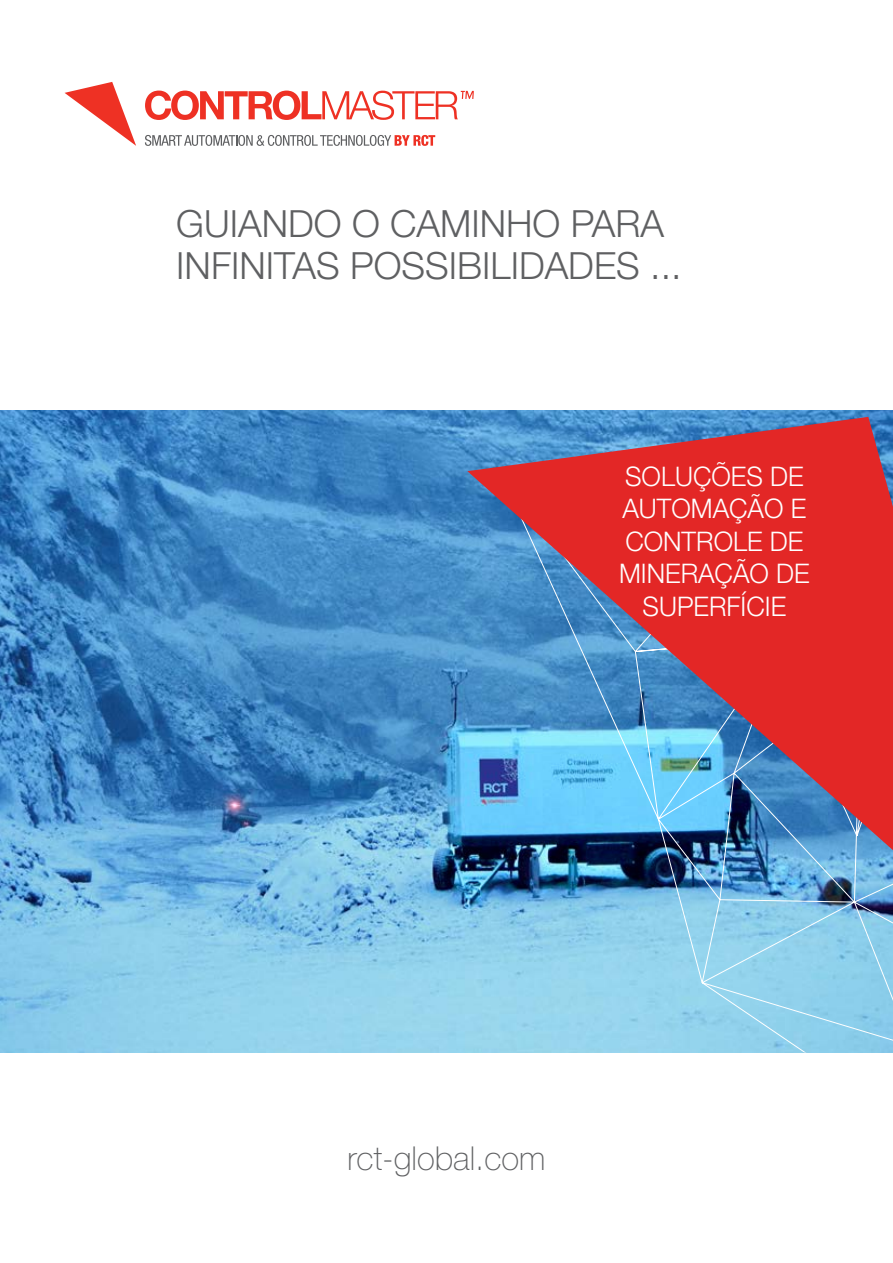
<style>
.page{position:relative;width:893px;height:1263px;background:#fff}
.page>*{position:absolute;margin:0;border:0;box-sizing:border-box;transform-origin:0 0}
.t1{font:300 37.5px/42px "Helvetica Neue LT Std";color:#5f6062}
.t2{font:100 33px "Helvetica Neue LT Std";color:#5f6062}
.t3{font:300 27px/32.4px "Helvetica Neue LT Std";color:#fff;text-align:center}
</style>
<div class="page">
<img style="left:0;top:410px;width:499px;height:642px">
<svg style="left:499px;top:850px;width:394px;height:202px;background:#7ebbda"></svg>
<svg style="left:436px;top:410px;width:457px;height:440px;background:#926480"></svg>
<svg style="left:65px;top:82px;width:71px;height:64px"></svg>
<svg style="left:145px;top:135px;width:290px;height:11px"></svg>
<svg style="left:145px;top:91px;width:329px;height:29px"></svg>
<h1 class="t1" style="left:176px;top:202px;width:507px">GUIANDO O CAMINHO PARA<br>INFINITAS POSSIBILIDADES ...</h1>
<p class="t3" style="left:619px;top:460px;width:192px">SOLUÇÕES DE<br>AUTOMAÇÃO E<br>CONTROLE DE<br>MINERAÇÃO DE<br>SUPERFÍCIE</p>
<p class="t2" style="left:347px;top:1139px;width:200px">rct-global.com</p>
</div>
